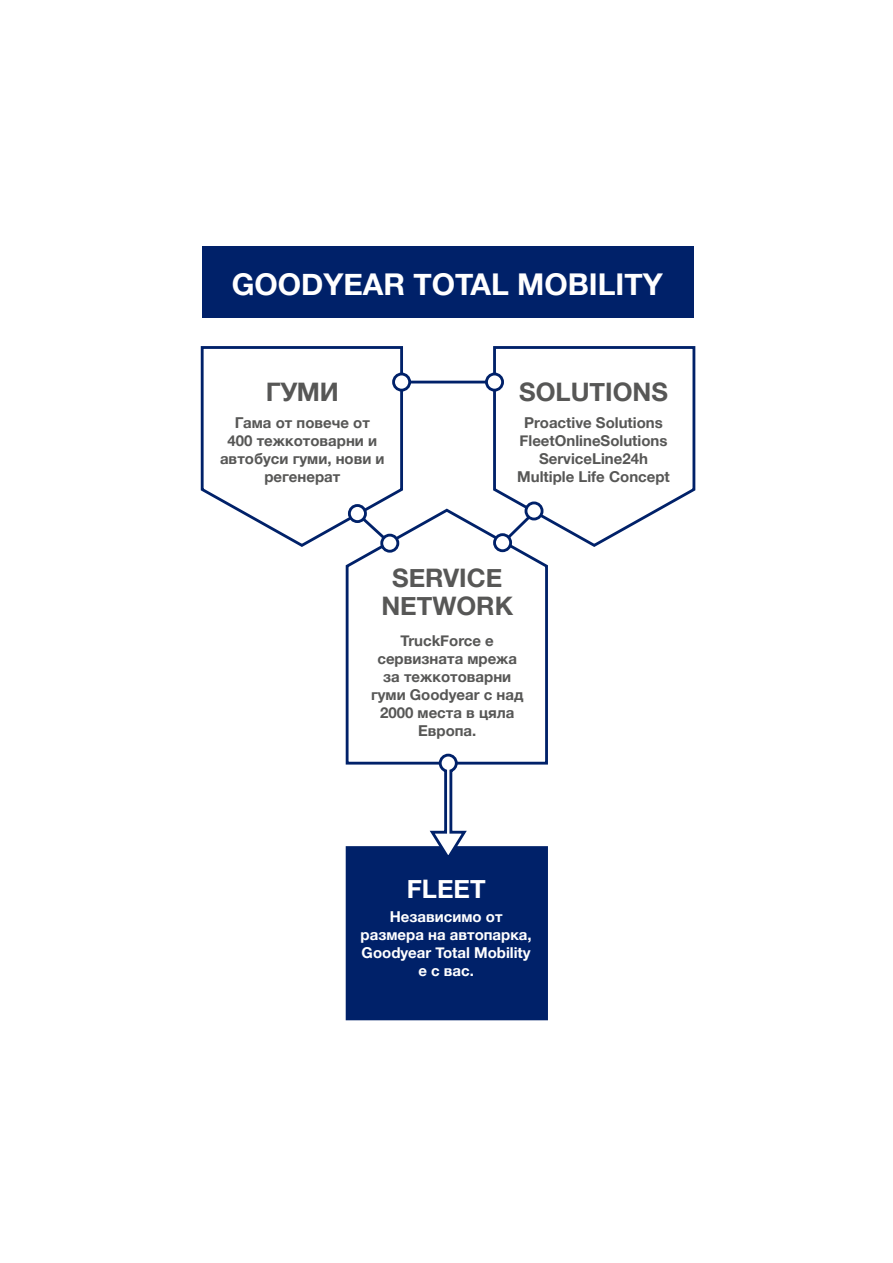
<style>
.page{position:relative;width:893px;height:1263px;background:#fff}
.page>*{position:absolute;margin:0;border:0;box-sizing:border-box;transform-origin:0 0}
.t1{font:700 30px "Helvetica Neue";color:#fff}
.t2{font:700 25.5px/28.5px "Helvetica Neue";color:#575756;text-align:center}
.t3{font:700 25.5px "Helvetica Neue";color:#fff}
.t4{font:700 15px/18px "Helvetica Neue";color:#575756;text-align:center}
.t5{font:700 15px/18px "Helvetica Neue";color:#fff;text-align:center}
</style>
<div class="page">
<div style="left:347px;top:847px;width:199px;height:172px;background:#002169"></div>
<div style="left:346px;top:846px;width:202px;height:174px;border:3px solid #002169"></div>
<div style="left:202px;top:247px;width:492px;height:71px;background:#002169"></div>
<svg style="left:345px;top:508px;width:203px;height:257px"></svg>
<hr style="left:402px;top:381px;width:92px;height:2px;background:#002169">
<svg style="left:200px;top:346px;width:204px;height:203px"></svg>
<svg style="left:492px;top:346px;width:204px;height:203px"></svg>
<div style="left:394px;top:374px;width:16px;height:16px;background:#fff;border-radius:50%"></div>
<div style="left:392px;top:373px;width:19px;height:18px;border:3px solid #002169;border-radius:50%"></div>
<div style="left:382px;top:535px;width:16px;height:16px;background:#fff;border-radius:50%"></div>
<div style="left:380px;top:534px;width:19px;height:19px;border:3px solid #002169;border-radius:50%"></div>
<div style="left:494px;top:535px;width:17px;height:16px;background:#fff;border-radius:50%"></div>
<div style="left:493px;top:533px;width:19px;height:19px;border:3px solid #002169;border-radius:50%"></div>
<div style="left:349px;top:505px;width:16px;height:17px;background:#fff;border-radius:50%"></div>
<div style="left:348px;top:504px;width:19px;height:19px;border:3px solid #002169;border-radius:50%"></div>
<div style="left:526px;top:503px;width:16px;height:16px;background:#fff;border-radius:50%"></div>
<div style="left:525px;top:501px;width:18px;height:19px;border:3px solid #002169;border-radius:50%"></div>
<div style="left:486px;top:374px;width:17px;height:16px;background:#fff;border-radius:50%"></div>
<div style="left:485px;top:373px;width:19px;height:18px;border:3px solid #002169;border-radius:50%"></div>
<svg style="left:427px;top:752px;width:42px;height:103px"></svg>
<h1 class="t1" style="left:232px;top:261px;width:433px">GOODYEAR TOTAL MOBILITY</h1>
<h2 class="t2" style="left:266px;top:378px;width:75px">ГУМИ</h2>
<h2 class="t2" style="left:519px;top:378px;width:150px">SOLUTIONS</h2>
<p class="t4" style="left:220px;top:414px;width:166px">Гама от повече от<br>400 тежкотоварни и автобуси гуми, нови и регенерат</p>
<p class="t4" style="left:517px;top:414px;width:154px">Proactive Solutions<br>FleetOnlineSolutions<br>ServiceLine24h<br>Multiple Life Concept</p>
<h2 class="t2" style="left:381px;top:564px;width:133px">SERVICE<br>NETWORK</h2>
<p class="t4" style="left:371px;top:632px;width:154px">TruckForce е сервизната мрежа за тежкотоварни гуми Goodyear с над<br>2000 места в цяла<br>Европа.</p>
<h2 class="t3" style="left:407px;top:869px;width:80px">FLEET</h2>
<p class="t5" style="left:361px;top:908px;width:173px">Независимо от размера на автопарка,<br>Goodyear Total Mobility е с вас.</p>
</div>
